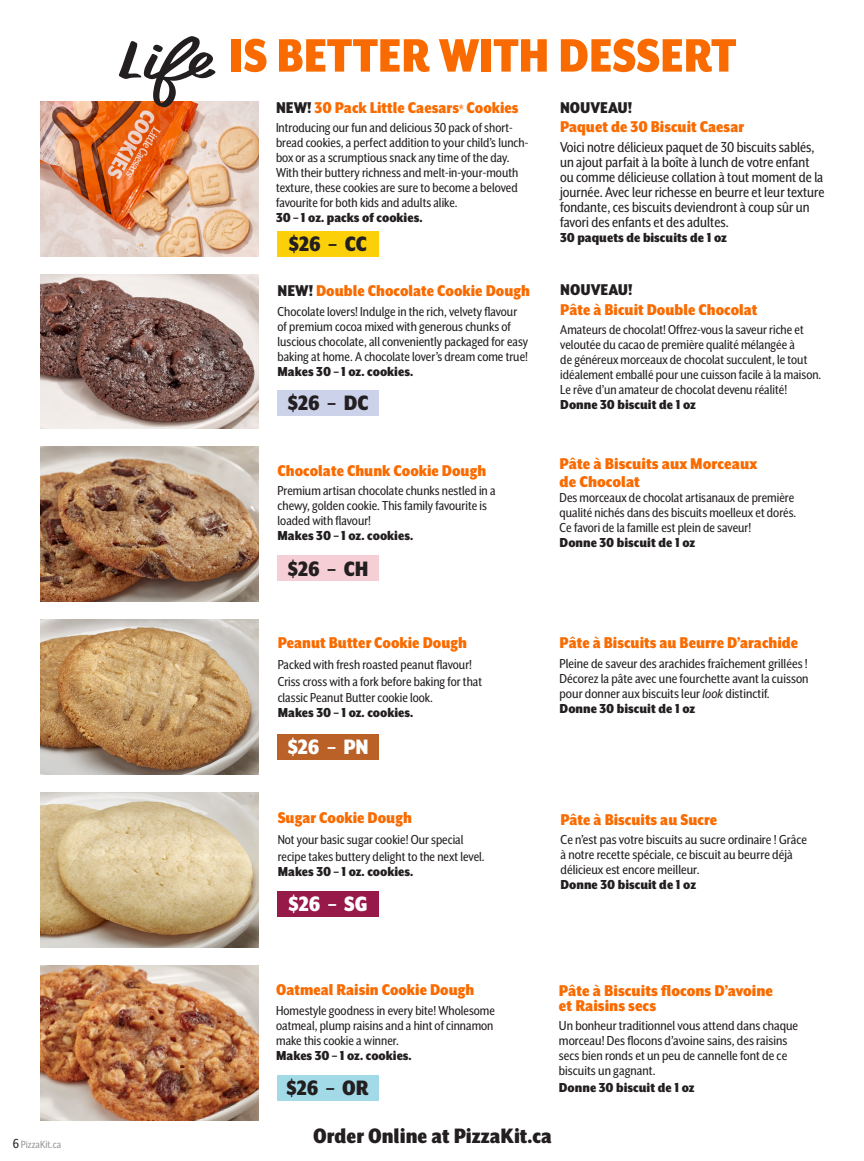
<style>
.page{position:relative;width:864px;height:1161px;background:#fff}
.page>*{position:absolute;margin:0;border:0;box-sizing:border-box;transform-origin:0 0}
.Makes_Text{font:58.5px "LC Script";color:#231f20}
.Makes_Text-2{font:900 54px "Mr Eaves XL San Nar OT";color:#f96b00}
.Price_Point-Kit_Call_Out{font:900 24px "Mr Eaves XL San Nar OT";color:#231f20}
.Makes_Text-3{font:900 24px "Mr Eaves XL San Nar OT";color:#231f20}
.Price_Point-Kit_Call_Out-2{font:900 24px "Mr Eaves XL San Nar OT";color:#fff}
.Kit_Header{font:900 18px/19.5px "Mr Eaves XL San Nar OT";color:#f96b00}
.Kit_Header-2{font:16.5px/15px "Mr Eaves XL San Nar OT";color:#231f20}
.Kit_Header-3{font:15px/15px "Mr Eaves XL San Nar OT";color:#231f20}
.Body_Text{font:15px/15px "Mr Eaves XL San Nar OT";color:#231f20}
.Makes_Text-4{font:15px/16.5px "Mr Eaves XL San Nar OT";color:#231f20}
.Makes_Text-5{font:900 15px "Mr Eaves XL San Nar OT";color:#231f20}
.Kit_Header-4{font:900 15px "Mr Eaves XL San Nar OT";color:#231f20}
.t1{font:12px "Mr Eaves XL San Nar OT";color:#97999c}
.s1{font-size:15px;color:#231f20}
.s2{color:#231f20}
.s3{font-size:10.5px}
.s4{font-weight:900}
.s5{font-style:italic}
</style>
<div class="page">
<img style="left:41px;top:274px;width:218px;height:155px">
<div style="left:278px;top:390px;width:101px;height:26px;background:#cbd2e9"></div>
<div style="left:278px;top:892px;width:101px;height:25px;background:#96194a"></div>
<img style="left:40px;top:793px;width:219px;height:154px">
<div style="left:278px;top:556px;width:101px;height:25px;background:#f5cfd5"></div>
<img style="left:40px;top:447px;width:219px;height:155px">
<div style="left:277px;top:231px;width:102px;height:25px;background:#fcd009"></div>
<img style="left:41px;top:101px;width:217px;height:155px">
<div style="left:278px;top:734px;width:101px;height:25px;background:#ba6128"></div>
<img style="left:40px;top:620px;width:219px;height:155px">
<div style="left:277px;top:1075px;width:101px;height:25px;background:#a2dae8"></div>
<img style="left:40px;top:966px;width:219px;height:154px">
<p class="t1" style="left:13px;top:1138px;width:50px"><span class="s1">6</span> PizzaKit.ca</p>
<p class="Makes_Text" style="left:113px;top:26px;width:104px;rotate:-2deg">Life</p>
<p class="Makes_Text-2" style="left:229px;top:28px;width:509px">IS BETTER WITH DESSERT</p>
<p class="Kit_Header" style="left:276px;top:98px;width:244px"><span class="s2">NEW!</span> 30 Pack Little Caesars<span class="s3">®</span> Cookies</p>
<p class="Kit_Header-3" style="left:276px;top:120px;width:254px">Introducing our fun and delicious 30 pack of short&shy;bread cookies, a perfect addition to your child’s lunch&shy;box or as a scrumptious snack any time of the day.<br>With their buttery richness and melt-in-your-mouth texture, these cookies are sure to become a beloved favourite for both kids and adults alike.<br><span class="s4">30 – 1 oz. packs of cookies.</span></p>
<p class="Price_Point-Kit_Call_Out" style="left:289px;top:232px;width:79px">$26 – CC</p>
<p class="Kit_Header" style="left:560px;top:98px;width:186px"><span class="s2">NOUVEAU!<br></span>Paquet de 30 Biscuit Caesar</p>
<p class="Kit_Header-2" style="left:560px;top:139px;width:266px">Voici notre délicieux paquet de 30 biscuits sablés, un ajout parfait à la boîte à lunch de votre enfant ou comme délicieuse collation à tout moment de la journée. Avec leur richesse en beurre et leur texture fondante, ces biscuits deviendront à coup sûr un favori des enfants et des adultes.</p>
<p class="Kit_Header-4" style="left:560px;top:230px;width:168px">30 paquets de biscuits de 1 oz</p>
<p class="Kit_Header" style="left:278px;top:281px;width:254px"><span class="s2">NEW!</span> Double Chocolate Cookie Dough</p>
<p class="Kit_Header-3" style="left:278px;top:304px;width:252px">Chocolate lovers! Indulge in the rich, velvety flavour of premium cocoa mixed with generous chunks of luscious chocolate, all conveniently packaged for easy baking at home. A chocolate lover’s dream come true!</p>
<p class="Makes_Text-5" style="left:278px;top:364px;width:137px">Makes 30 – 1 oz. cookies.</p>
<p class="Price_Point-Kit_Call_Out" style="left:288px;top:391px;width:82px">$26 – DC</p>
<p class="Kit_Header" style="left:278px;top:461px;width:210px">Chocolate Chunk Cookie Dough</p>
<p class="Body_Text" style="left:278px;top:483px;width:220px">Premium artisan chocolate chunks nestled in a chewy, golden cookie. This family favourite is loaded with flavour!</p>
<p class="Makes_Text-5" style="left:278px;top:528px;width:137px">Makes 30 – 1 oz. cookies.</p>
<p class="Price_Point-Kit_Call_Out" style="left:288px;top:556px;width:82px">$26 – CH</p>
<p class="Kit_Header" style="left:278px;top:633px;width:191px">Peanut Butter Cookie Dough</p>
<p class="Makes_Text-4" style="left:278px;top:657px;width:206px">Packed with fresh roasted peanut flavour!<br>Criss cross with a fork before baking for that classic Peanut Butter cookie look.</p>
<p class="Makes_Text-5" style="left:278px;top:705px;width:137px">Makes 30 – 1 oz. cookies.</p>
<p class="Price_Point-Kit_Call_Out-2" style="left:288px;top:735px;width:83px">$26 – PN</p>
<p class="Kit_Header" style="left:278px;top:808px;width:136px">Sugar Cookie Dough</p>
<p class="Makes_Text-4" style="left:278px;top:831px;width:209px">Not your basic sugar cookie! Our special recipe takes buttery delight to the next level.</p>
<p class="Makes_Text-5" style="left:278px;top:864px;width:137px">Makes 30 – 1 oz. cookies.</p>
<p class="Price_Point-Kit_Call_Out-2" style="left:288px;top:892px;width:81px">$26 – SG</p>
<p class="Kit_Header" style="left:560px;top:280px;width:199px"><span class="s2">NOUVEAU!<br></span>Pâte à Bicuit Double Chocolat</p>
<p class="Kit_Header-3" style="left:560px;top:322px;width:263px">Amateurs de chocolat! Offrez-vous la saveur riche et veloutée du cacao de première qualité mélangée à<br>de généreux morceaux de chocolat succulent, le tout idéalement emballé pour une cuisson facile à la maison.<br>Le rêve d’un amateur de chocolat devenu réalité!<br><span class="s4">Donne 30 biscuit de 1 oz</span></p>
<p class="Kit_Header" style="left:560px;top:454px;width:199px;line-height:18px">Pâte à Biscuits aux Morceaux de Chocolat</p>
<p class="Kit_Header-3" style="left:560px;top:490px;width:238px">Des morceaux de chocolat artisanaux de première qualité nichés dans des biscuits moelleux et dorés.<br>Ce favori de la famille est plein de saveur!<br><span class="s4">Donne 30 biscuit de 1 oz</span></p>
<p class="Kit_Header" style="left:560px;top:633px;width:240px">Pâte à Biscuits au Beurre D’arachide</p>
<p class="Kit_Header-3" style="left:560px;top:656px;width:250px">Pleine de saveur des arachides fraîchement grillées !<br>Décorez la pâte avec une fourchette avant la cuisson pour donner aux biscuits leur <span class="s5">look</span> distinctif.<br><span class="s4">Donne 30 biscuit de 1 oz</span></p>
<p class="Kit_Header" style="left:561px;top:809px;width:158px">Pâte à Biscuits au Sucre</p>
<p class="Body_Text" style="left:561px;top:832px;width:248px">Ce n’est pas votre biscuits au sucre ordinaire ! Grâce à notre recette spéciale, ce biscuit au beurre déjà délicieux est encore meilleur.</p>
<p class="Kit_Header-4" style="left:561px;top:877px;width:137px">Donne 30 biscuit de 1 oz</p>
<p class="Kit_Header" style="left:276px;top:980px;width:200px">Oatmeal Raisin Cookie Dough</p>
<p class="Body_Text" style="left:276px;top:1003px;width:220px">Homestyle goodness in every bite! Wholesome oatmeal, plump raisins and a hint of cinnamon make this cookie a winner.<br><span class="s4">Makes 30 – 1 oz. cookies.</span></p>
<p class="Price_Point-Kit_Call_Out" style="left:286px;top:1076px;width:84px">$26 – OR</p>
<p class="Kit_Header" style="left:559px;top:983px;width:216px;line-height:15px">Pâte à Biscuits flocons D’avoine et Raisins secs</p>
<p class="Kit_Header-3" style="left:559px;top:1018px;width:241px">Un bonheur traditionnel vous attend dans chaque morceau! Des flocons d’avoine sains, des raisins secs bien ronds et un peu de cannelle font de ce biscuits un gagnant.</p>
<p class="Kit_Header-4" style="left:559px;top:1080px;width:137px">Donne 30 biscuit de 1 oz</p>
<p class="Makes_Text-3" style="left:313px;top:1124px;width:240px">Order Online at PizzaKit.ca</p>
</div>
